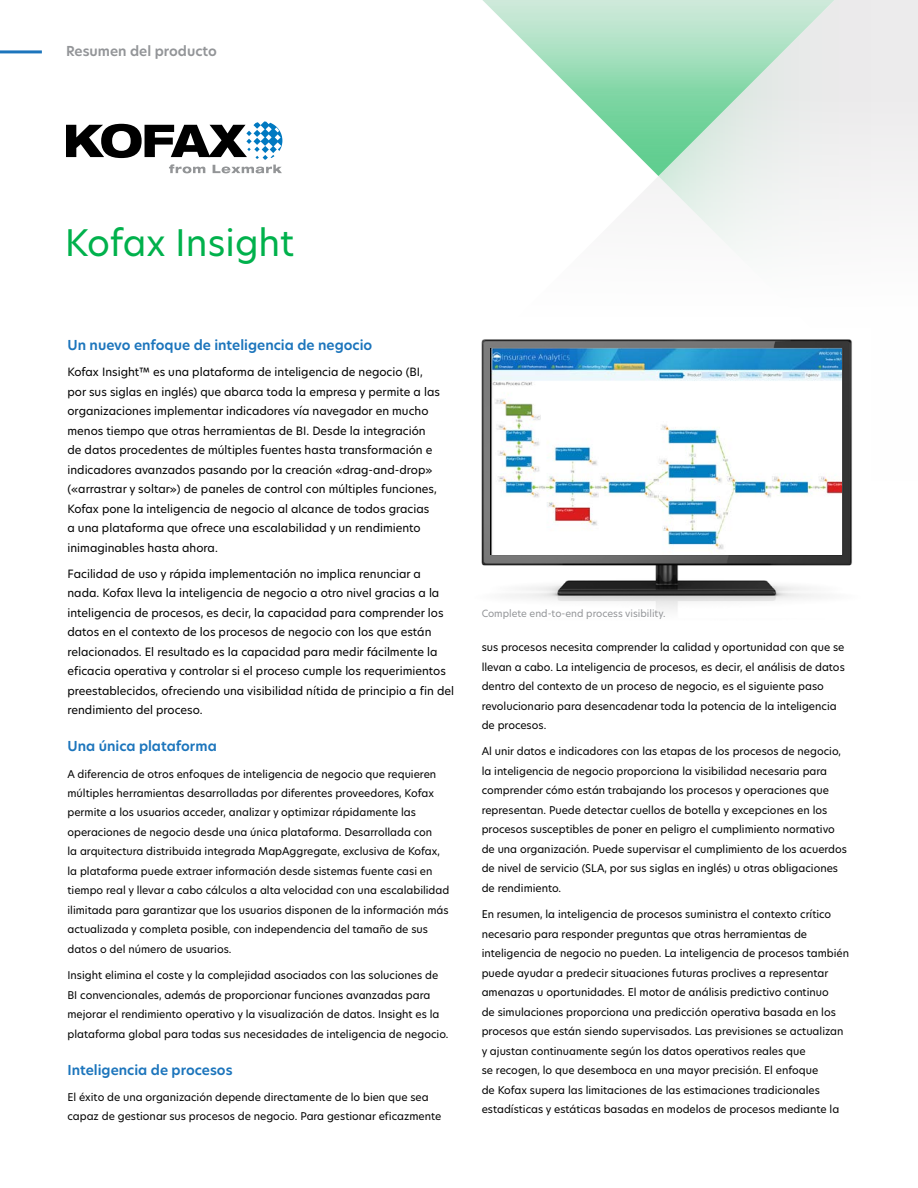
<style>
.page{position:relative;width:918px;height:1188px;background:#fff}
.page>*{position:absolute;margin:0;border:0;box-sizing:border-box;transform-origin:0 0}
.t1{font:36px "TP Hero";color:#00b14c}
.t2{font:600 13.5px "TP Hero";color:#1c75bc}
.t3{font:600 13.5px "TP Hero";color:#939598}
.t4{font:11.25px/19.5px "TP Hero";color:#000}
.t5{font:10.5px/19.5px "TP Hero";color:#000}
.t6{font:9.75px "TP Hero";color:#939598}
</style>
<div class="page">
<svg style="left:658px;top:176px;width:260px;height:77px"></svg>
<svg style="left:482px;top:0;width:436px;height:176px"></svg>
<hr style="left:0;top:50px;width:42px;height:3px;background:#1c75bc">
<svg style="left:66px;top:121px;width:216px;height:52px"></svg>
<img style="left:481px;top:339px;width:371px;height:272px">
<img style="left:491px;top:348px;width:350px;height:206px">
<p class="t3" style="left:66px;top:42px;width:152px">Resumen del producto</p>
<h1 class="t1" style="left:65px;top:218px;width:231px">Kofax Insight</h1>
<p class="t2" style="left:68px;top:336px;width:306px">Un nuevo enfoque de inteligencia de negocio</p>
<p class="t4" style="left:68px;top:362px;width:374px">Kofax Insight™ es una plataforma de inteligencia de negocio (BI, por sus siglas en inglés) que abarca toda la empresa y permite a las organizaciones implementar indicadores vía navegador en mucho menos tiempo que otras herramientas de BI. Desde la integración de datos procedentes de múltiples fuentes hasta transformación e indicadores avanzados pasando por la creación «drag-and-drop» («arrastrar y soltar») de paneles de control con múltiples funciones, Kofax pone la inteligencia de negocio al alcance de todos gracias<br>a una plataforma que ofrece una escalabilidad y un rendimiento inimaginables hasta ahora.</p>
<p class="t4" style="left:68px;top:564px;width:388px">Facilidad de uso y rápida implementación no implica renunciar a nada. Kofax lleva la inteligencia de negocio a otro nivel gracias a la inteligencia de procesos, es decir, la capacidad para comprender los datos en el contexto de los procesos de negocio con los que están relacionados. El resultado es la capacidad para medir fácilmente la eficacia operativa y controlar si el proceso cumple los requerimientos preestablecidos, ofreciendo una visibilidad nítida de principio a fin del rendimiento del proceso.</p>
<p class="t2" style="left:68px;top:737px;width:151px">Una única plataforma</p>
<p class="t5" style="left:68px;top:764px;width:383px">A diferencia de otros enfoques de inteligencia de negocio que requieren múltiples herramientas desarrolladas por diferentes proveedores, Kofax permite a los usuarios acceder, analizar y optimizar rápidamente las operaciones de negocio desde una única plataforma. Desarrollada con<br>la arquitectura distribuida integrada MapAggregate, exclusiva de Kofax, la plataforma puede extraer información desde sistemas fuente casi en tiempo real y llevar a cabo cálculos a alta velocidad con una escalabilidad ilimitada para garantizar que los usuarios disponen de la información más actualizada y completa posible, con independencia del tamaño de sus datos o del número de usuarios.</p>
<p class="t5" style="left:68px;top:965px;width:383px">Insight elimina el coste y la complejidad asociados con las soluciones de BI convencionales, además de proporcionar funciones avanzadas para mejorar el rendimiento operativo y la visualización de datos. Insight es la plataforma global para todas sus necesidades de inteligencia de negocio.</p>
<p class="t2" style="left:68px;top:1060px;width:167px">Inteligencia de procesos</p>
<p class="t5" style="left:68px;top:1087px;width:375px">El éxito de una organización depende directamente de lo bien que sea capaz de gestionar sus procesos de negocio. Para gestionar eficazmente</p>
<p class="t6" style="left:482px;top:607px;width:185px">Complete end-to-end process visibility.</p>
<p class="t5" style="left:482px;top:637px;width:365px">sus procesos necesita comprender la calidad y oportunidad con que se llevan a cabo. La inteligencia de procesos, es decir, el análisis de datos dentro del contexto de un proceso de negocio, es el siguiente paso revolucionario para desencadenar toda la potencia de la inteligencia de procesos.</p>
<p class="t5" style="left:482px;top:742px;width:367px">Al unir datos e indicadores con las etapas de los procesos de negocio, la inteligencia de negocio proporciona la visibilidad necesaria para comprender cómo están trabajando los procesos y operaciones que representan. Puede detectar cuellos de botella y excepciones en los procesos susceptibles de poner en peligro el cumplimiento normativo de una organización. Puede supervisar el cumplimiento de los acuerdos de nivel de servicio (SLA, por sus siglas en inglés) u otras obligaciones de rendimiento.</p>
<p class="t5" style="left:482px;top:904px;width:369px">En resumen, la inteligencia de procesos suministra el contexto crítico necesario para responder preguntas que otras herramientas de inteligencia de negocio no pueden. La inteligencia de procesos también puede ayudar a predecir situaciones futuras proclives a representar amenazas u oportunidades. El motor de análisis predictivo continuo<br>de simulaciones proporciona una predicción operativa basada en los procesos que están siendo supervisados. Las previsiones se actualizan y ajustan continuamente según los datos operativos reales que<br>se recogen, lo que desemboca en una mayor precisión. El enfoque<br>de Kofax supera las limitaciones de las estimaciones tradicionales estadísticas y estáticas basadas en modelos de procesos mediante la</p>
</div>
